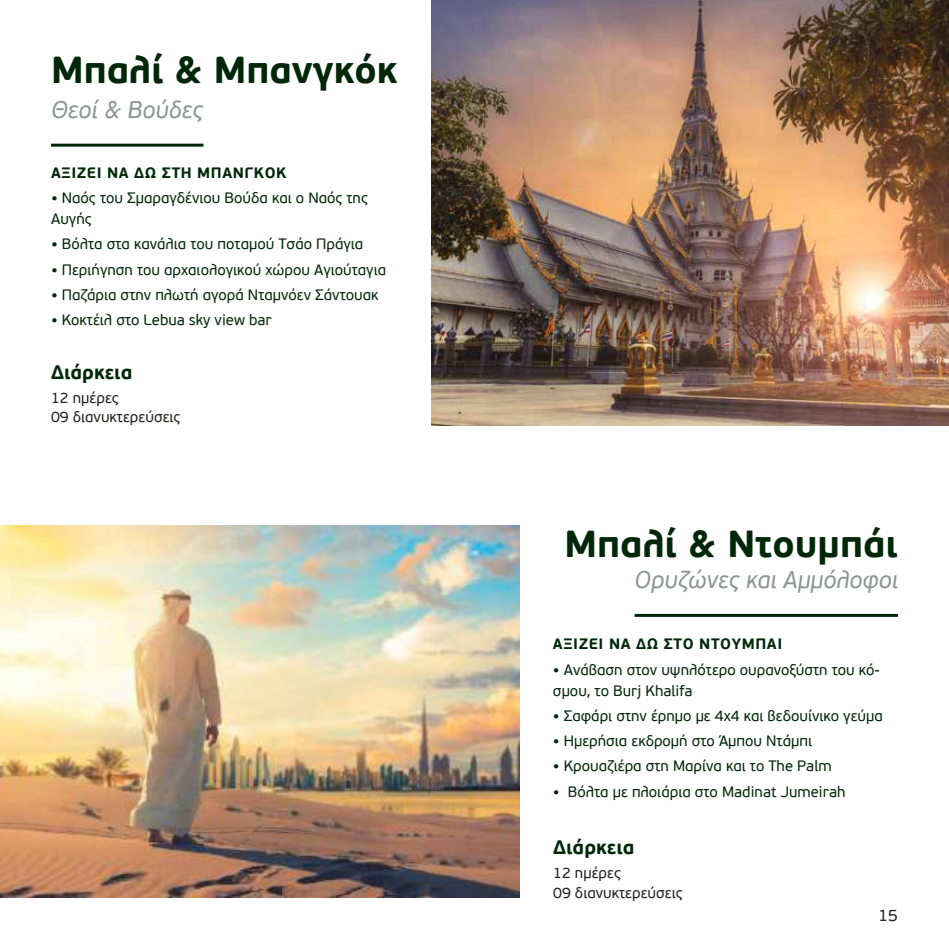
<style>
.page{position:relative;width:949px;height:949px;background:#fff}
.page>*{position:absolute;margin:0;border:0;box-sizing:border-box;transform-origin:0 0}
.t1{font:700 37.5px "PF Beau Sans Pro";color:#002808}
.t2{font:italic 24px "PF Beau Sans Pro";color:#909393}
.t3{font:700 19.5px "PF Beau Sans Pro";color:#002808}
.t4{font:16.5px "PF Beau Sans Pro";color:#241f1f}
.t5{font:15px/21px "PF Beau Sans Pro";color:#002808}
.t6{font:15px/19.5px "PF Beau Sans Pro";color:#241f1f}
.t7{font:700 15px "PF Beau Sans Pro";letter-spacing:.04em;color:#002808}
.s1{font-weight:700}
</style>
<div class="page">
<hr style="left:51px;top:144px;width:152px;height:3px;background:#002808">
<hr style="left:634px;top:613px;width:263px;height:3px;background:#002808">
<img style="left:0;top:525px;width:519px;height:372px">
<img style="left:432px;top:0;width:516px;height:425px">
<h1 class="t1" style="left:51px;top:46px;width:348px">Μπαλί &amp; Μπανγκόκ</h1>
<h2 class="t2" style="left:51px;top:96px;width:154px">Θεοί &amp; Βούδες</h2>
<p class="t7" style="left:51px;top:163px;width:237px">ΑΞΙΖΕΙ ΝΑ ΔΩ ΣΤΗ ΜΠΑΝΓΚΟΚ</p>
<p class="t5" style="left:51px;top:188px;width:318px"><span class="s1">•</span> Ναός του Σμαραγδένιου Βούδα και ο Ναός της<br>Αυγής</p>
<p class="t5" style="left:51px;top:234px;width:313px"><span class="s1">•</span> Βόλτα στα κανάλια του ποταμού Τσάο Πράγια</p>
<p class="t5" style="left:51px;top:259px;width:336px"><span class="s1">•</span> Περιήγηση του αρχαιολογικού χώρου Αγιούταγια</p>
<p class="t5" style="left:51px;top:284px;width:329px"><span class="s1">•</span> Παζάρια στην πλωτή αγορά Νταμνόεν Σάντουακ</p>
<p class="t5" style="left:51px;top:310px;width:222px"><span class="s1">•</span> Κοκτέιλ στο Lebua sky view bar</p>
<h3 class="t3" style="left:51px;top:360px;width:83px">Διάρκεια</h3>
<p class="t6" style="left:51px;top:388px;width:131px">12 ημέρες<br>09 διανυκτερεύσεις</p>
<h1 class="t1" style="left:564px;top:520px;width:335px">Μπαλί &amp; Ντουμπάι</h1>
<h2 class="t2" style="left:634px;top:566px;width:265px">Ορυζώνες και Αμμόλοφοι</h2>
<p class="t7" style="left:553px;top:634px;width:231px">ΑΞΙΖΕΙ ΝΑ ΔΩ ΣΤΟ ΝΤΟΥΜΠΑΙ</p>
<p class="t5" style="left:553px;top:659px;width:328px"><span class="s1">•</span> Ανάβαση στον υψηλότερο ουρανοξύστη του κό&shy;σμου, το Burj Khalifa</p>
<p class="t5" style="left:553px;top:705px;width:331px"><span class="s1">•</span> Σαφάρι στην έρημο με 4x4 και βεδουίνικο γεύμα</p>
<p class="t5" style="left:553px;top:730px;width:260px"><span class="s1">•</span> Ημερήσια εκδρομή στο Άμπου Ντάμπι</p>
<p class="t5" style="left:553px;top:755px;width:280px"><span class="s1">•</span> Κρουαζιέρα στη Μαρίνα και το The Palm</p>
<p class="t5" style="left:553px;top:781px;width:294px"><span class="s1">•</span> Βόλτα με πλοιάρια στο Madinat Jumeirah</p>
<h3 class="t3" style="left:553px;top:835px;width:83px">Διάρκεια</h3>
<p class="t6" style="left:553px;top:863px;width:131px">12 ημέρες<br>09 διανυκτερεύσεις</p>
<p class="t4" style="left:878px;top:905px;width:21px">15</p>
</div>
